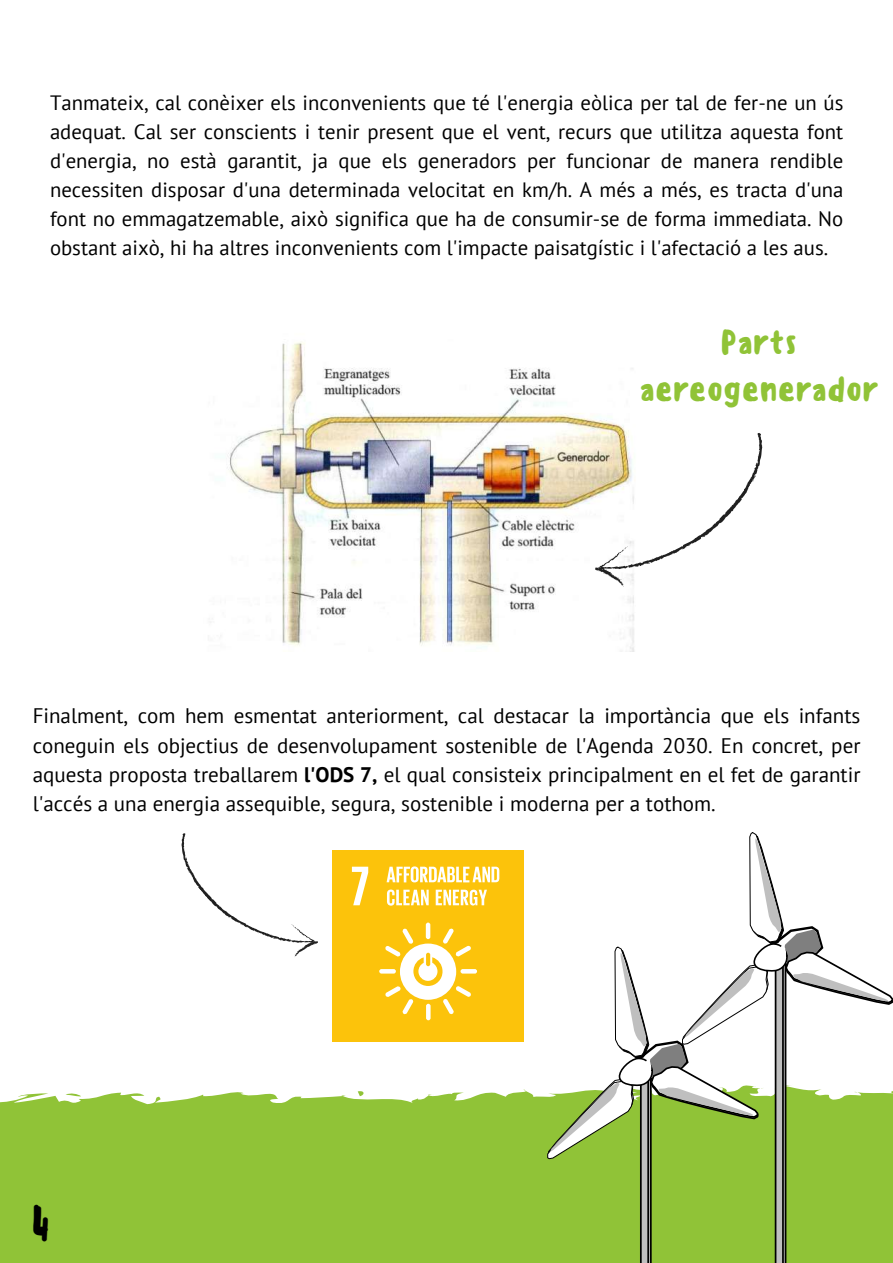
<style>
.page{position:relative;width:893px;height:1263px;background:#fff}
.page>*{position:absolute;margin:0;border:0;box-sizing:border-box;transform-origin:0 0}
.t1{font:500 39.75px "Sensei";color:#000}
.t2{font:500 33.38px/46.6px "Sensei";color:#90c337;text-align:center}
.t3{font:21px/29.2px "PT Sans";color:#000;text-align:justify}
.t4{font:20.7px/29px "PT Sans";color:#000;text-align:justify}
.s1{font-weight:700}
</style>
<div class="page">
<div style="left:0;top:1089px;width:547px;height:174px;background:#90c337"></div>
<svg style="left:358px;top:1090px;width:8px;height:6px"></svg>
<svg style="left:66px;top:1092px;width:15px;height:5px"></svg>
<svg style="left:547px;top:832px;width:346px;height:431px"></svg>
<img style="left:210px;top:342px;width:425px;height:310px">
<svg style="left:594px;top:409px;width:169px;height:204px"></svg>
<div style="left:332px;top:850px;width:192px;height:192px;background:#fcc30b"></div>
<svg style="left:352px;top:867px;width:16px;height:38px"></svg>
<svg style="left:386px;top:866px;width:113px;height:16px"></svg>
<svg style="left:387px;top:889px;width:100px;height:17px"></svg>
<svg style="left:379px;top:922px;width:98px;height:98px"></svg>
<svg style="left:181px;top:833px;width:137px;height:124px"></svg>
<p class="t4" style="left:50px;top:87px;width:795px">Tanmateix, cal conèixer els inconvenients que té l'energia eòlica per tal de fer-ne un ús adequat. Cal ser conscients i tenir present que el vent, recurs que utilitza aquesta font d'energia, no està garantit, ja que els generadors per funcionar de manera rendible necessiten disposar d'una determinada velocitat en km/h. A més a més, es tracta d'una font no emmagatzemable, això significa que ha de consumir-se de forma immediata. No obstant això, hi ha altres inconvenients com l'impacte paisatgístic i l'afectació a les aus.</p>
<h2 class="t2" style="left:639px;top:319px;width:240px">Parts aereogenerador</h2>
<p class="t3" style="left:33px;top:701px;width:829px">Finalment, com hem esmentat anteriorment, cal destacar la importància que els infants coneguin els objectius de desenvolupament sostenible de l'Agenda 2030. En concret, per aquesta proposta treballarem <span class="s1">l'ODS 7,</span> el qual consisteix principalment en el fet de garantir l'accés a una energia assequible, segura, sostenible i moderna per a tothom.</p>
<h1 class="t1" style="left:32px;top:1199px;width:20px">4</h1>
</div>
